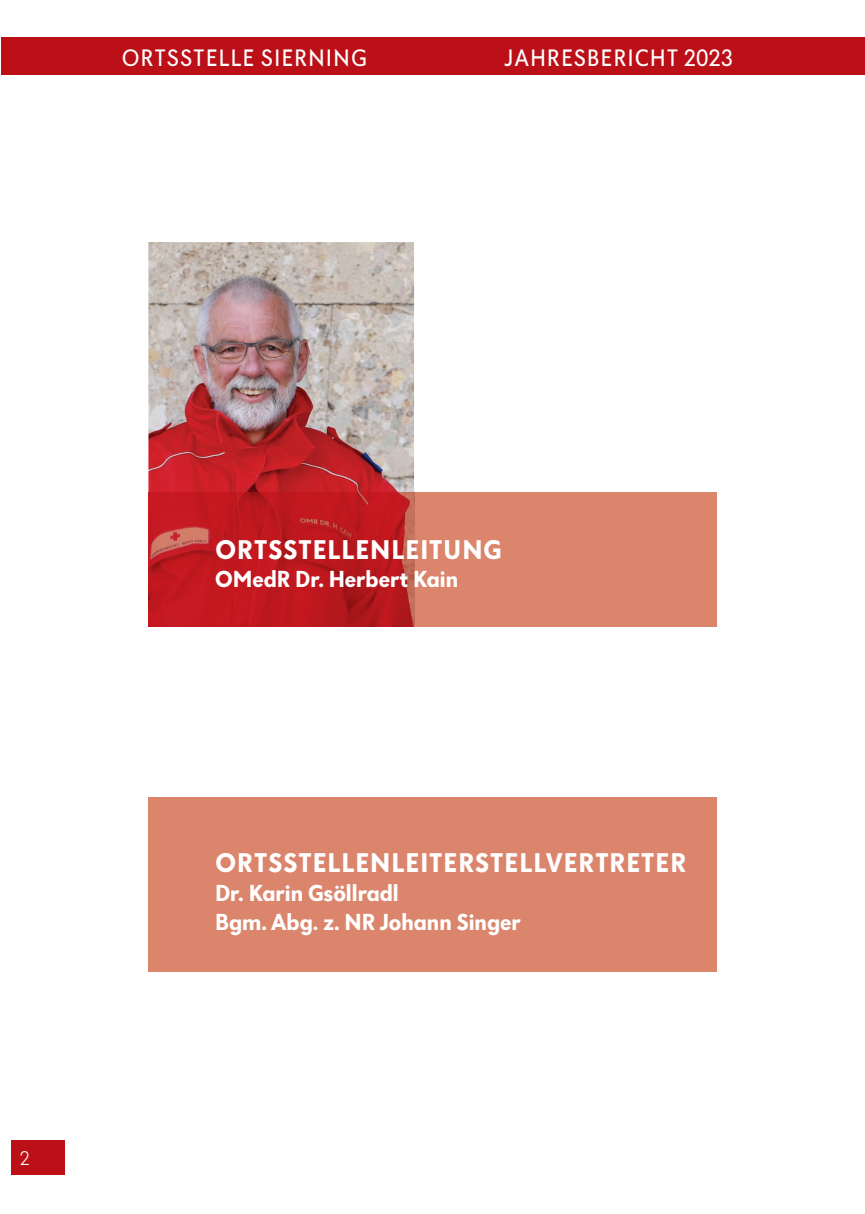
<style>
.page{position:relative;width:865px;height:1214px;background:#fff}
.page>*{position:absolute;margin:0;border:0;box-sizing:border-box;transform-origin:0 0}
.t1{font:700 28px "Dunant";letter-spacing:.035em;color:#fff}
.t2{font:700 24px/28.8px "Dunant";color:#fff}
.t3{font:24px "Dunant";letter-spacing:.035em;color:#fff}
.t4{font:300 20px "Dunant";color:#fff}
</style>
<div class="page">
<div style="left:11px;top:1140px;width:54px;height:34px;background:#bb1018"></div>
<div style="left:2px;top:37px;width:863px;height:38px;background:#bb1018"></div>
<img style="left:148px;top:242px;width:266px;height:250px">
<div style="left:414px;top:492px;width:302px;height:134px;background:#da856c"></div>
<img style="left:148px;top:492px;width:266px;height:134px">
<div style="left:148px;top:797px;width:568px;height:174px;background:#da856c"></div>
<p class="t3" style="left:122px;top:45px;width:247px">ORTSSTELLE SIERNING</p>
<p class="t3" style="left:504px;top:45px;width:231px">JAHRESBERICHT 2023</p>
<p class="t4" style="left:20px;top:1147px;width:11px">2</p>
<p class="t1" style="left:215px;top:533px;width:288px">ORTSSTELLENLEITUNG</p>
<p class="t2" style="left:215px;top:564px;width:244px">OMedR Dr. Herbert Kain</p>
<p class="t1" style="left:215px;top:846px;width:472px">ORTSSTELLENLEITERSTELLVERTRETER</p>
<p class="t2" style="left:215px;top:878px;width:307px">Dr. Karin Gsöllradl<br>Bgm. Abg. z. NR Johann Singer</p>
</div>
